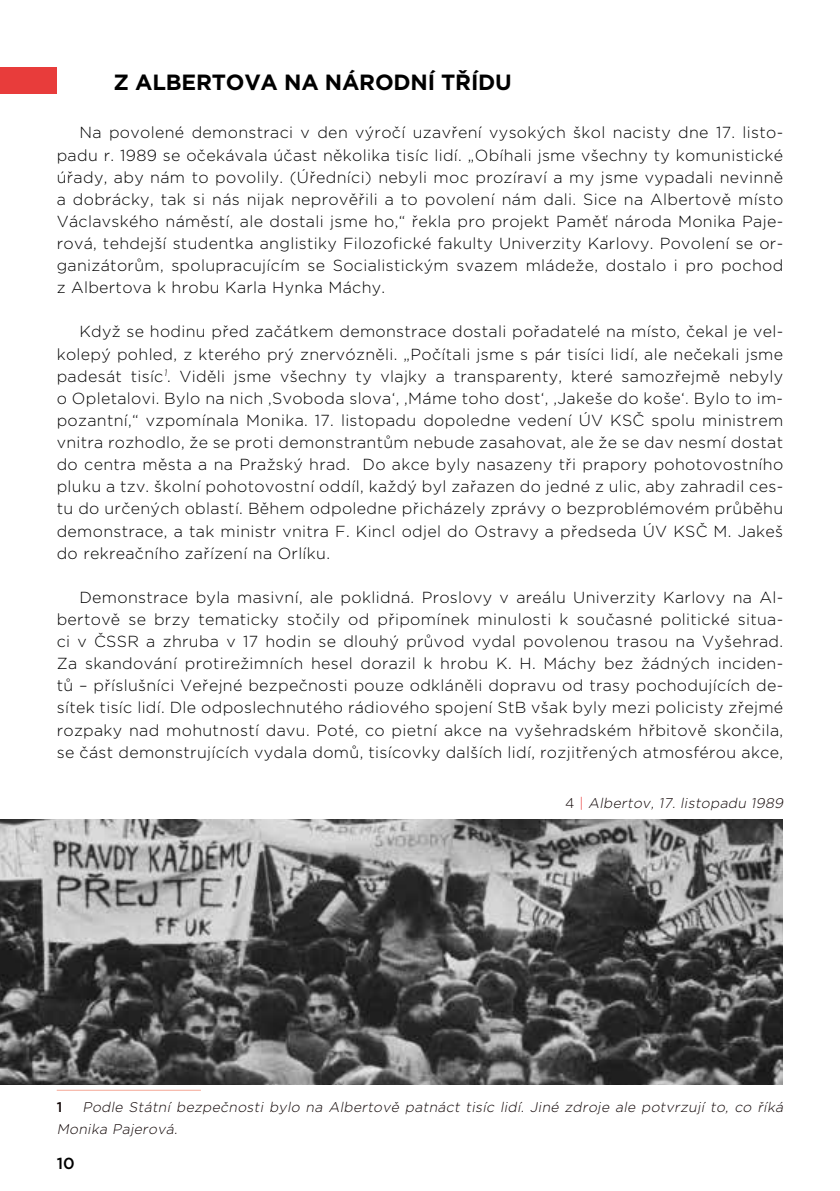
<style>
.page{position:relative;width:840px;height:1191px;background:#fff}
.page>*{position:absolute;margin:0;border:0;box-sizing:border-box;transform-origin:0 0}
.t1{font:700 22px "Gotham";letter-spacing:-.01em;color:#000}
.t2{font:300 16px/22.2px "Gotham";letter-spacing:.02em;color:#000;text-align:justify}
.t3{font:500 16px "Gotham";color:#000}
.t4{font:italic 300 14px/22px "Gotham";color:#100505}
.t5{font:500 14px "Gotham";color:#100505}
.s1{font-style:normal}
.s2{font-style:normal;color:#e83c3b}
</style>
<div class="page">
<hr style="left:57px;top:1089px;width:144px;height:1px;background:#f5a897">
<img style="left:0;top:819px;width:782px;height:265px">
<div style="left:0;top:67px;width:57px;height:27px;background:#e83c3b"></div>
<h1 class="t1" style="left:113px;top:67px;width:399px">Z ALBERTOVA NA NÁRODNÍ TŘÍDU</h1>
<p class="t2" style="left:57px;top:121px;width:727px;text-indent:23px">Na povolené demonstraci v den výročí uzavření vysokých škol nacisty dne 17. listo&shy;padu r. 1989 se očekávala účast několika tisíc lidí. „Obíhali jsme všechny ty komunistické úřady, aby nám to povolily. (Úředníci) nebyli moc prozíraví a my jsme vypadali nevinně a dobrácky, tak si nás nijak neprověřili a to povolení nám dali. Sice na Albertově místo Václavského náměstí, ale dostali jsme ho,“ řekla pro projekt Paměť národa Monika Paje&shy;rová, tehdejší studentka anglistiky Filozofické fakulty Univerzity Karlovy. Povolení se or&shy;ganizátorům, spolupracujícím se Socialistickým svazem mládeže, dostalo i pro pochod z Albertova k hrobu Karla Hynka Máchy.</p>
<p class="t2" style="left:57px;top:320px;width:727px;text-indent:23px">Když se hodinu před začátkem demonstrace dostali pořadatelé na místo, čekal je vel&shy;kolepý pohled, z kterého prý znervózněli. „Počítali jsme s pár tisíci lidí, ale nečekali jsme padesát tisíc<sup>1</sup>. Viděli jsme všechny ty vlajky a transparenty, které samozřejmě nebyly o Opletalovi. Bylo na nich ‚Svoboda slova‘, ‚Máme toho dost‘, ‚Jakeše do koše‘. Bylo to im&shy;pozantní,“ vzpomínala Monika. 17. listopadu dopoledne vedení ÚV KSČ spolu ministrem vnitra rozhodlo, že se proti demonstrantům nebude zasahovat, ale že se dav nesmí dostat do centra města a na Pražský hrad. Do akce byly nasazeny tři prapory pohotovostního pluku a tzv. školní pohotovostní oddíl, každý byl zařazen do jedné z ulic, aby zahradil ces&shy;tu do určených oblastí. Během odpoledne přicházely zprávy o bezproblémovém průběhu demonstrace, a tak ministr vnitra F. Kincl odjel do Ostravy a předseda ÚV KSČ M. Jakeš do rekreačního zařízení na Orlíku.</p>
<p class="t2" style="left:57px;top:585px;width:727px;text-indent:23px">Demonstrace byla masivní, ale poklidná. Proslovy v areálu Univerzity Karlovy na Al&shy;bertově se brzy tematicky stočily od připomínek minulosti k současné politické situa&shy;ci v ČSSR a zhruba v 17 hodin se dlouhý průvod vydal povolenou trasou na Vyšehrad.<br>Za skandování protirežimních hesel dorazil k hrobu K. H. Máchy bez žádných inciden&shy;tů – příslušníci Veřejné bezpečnosti pouze odkláněli dopravu od trasy pochodujících de&shy;sítek tisíc lidí. Dle odposlechnutého rádiového spojení StB však byly mezi policisty zřejmé rozpaky nad mohutností davu. Poté, co pietní akce na vyšehradském hřbitově skončila, se část demonstrujících vydala domů, tisícovky dalších lidí, rozjitřených atmosférou akce,</p>
<p class="t4" style="left:565px;top:791px;width:222px"><span class="s1">4</span> <span class="s2">|</span> Albertov, 17. listopadu 1989</p>
<p class="t4" style="left:57px;top:1096px;width:730px;text-indent:26px">Podle Státní bezpečnosti bylo na Albertově patnáct tisíc lidí. Jiné zdroje ale potvrzují to, co říká<br>Monika Pajerová.</p>
<p class="t5" style="left:57px;top:1098px;width:7px">1</p>
<p class="t3" style="left:57px;top:1152px;width:19px">10</p>
</div>
